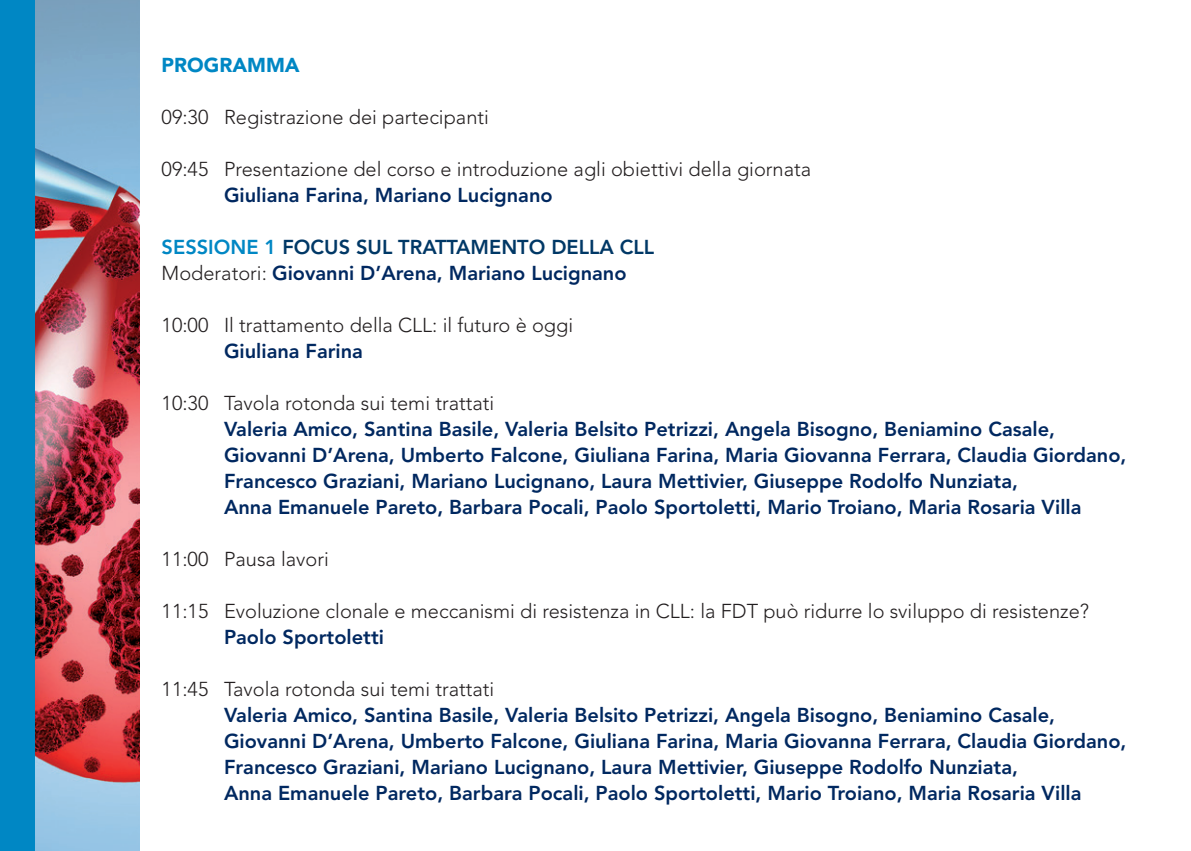
<style>
.page{position:relative;width:1191px;height:851px;background:#fff}
.page>*{position:absolute;margin:0;border:0;box-sizing:border-box;transform-origin:0 0}
.t1{font:800 20px/26px "Avenir LT Std";color:#002860}
.t2{font:300 20px "Avenir LT Std";color:#231f20}
.t3{font:900 20px "Avenir LT Std";color:#0087c4}
.s1{color:#0087c4}
.s2{color:#003866}
.s3{font-weight:300;color:#231f20}
</style>
<div class="page">
<img style="left:34px;top:0;width:105px;height:850px">
<div style="left:0;top:0;width:34px;height:850px;background:#0087c4"></div>
<p class="t3" style="left:162px;top:53px;width:140px">PROGRAMMA</p>
<p class="t2" style="left:162px;top:105px;width:329px">09:30 Registrazione dei partecipanti</p>
<p class="t2" style="left:162px;top:157px;width:651px">09:45 Presentazione del corso e introduzione agli obiettivi della giornata</p>
<p class="t1" style="left:224px;top:182px;width:330px">Giuliana Farina, Mariano Lucignano</p>
<p class="t1" style="left:162px;top:234px;width:494px"><span class="s1">SESSIONE 1</span> <span class="s2">FOCUS SUL TRATTAMENTO DELLA CLL<br></span><span class="s3">Moderatori:</span> Giovanni D’Arena, Mariano Lucignano</p>
<p class="t2" style="left:162px;top:313px;width:413px">10:00 Il trattamento della CLL: il futuro è oggi</p>
<p class="t1" style="left:224px;top:338px;width:140px">Giuliana Farina</p>
<p class="t2" style="left:162px;top:391px;width:334px">10:30 Tavola rotonda sui temi trattati</p>
<p class="t1" style="left:224px;top:416px;width:904px">Valeria Amico, Santina Basile, Valeria Belsito Petrizzi, Angela Bisogno, Beniamino Casale, Giovanni D’Arena, Umberto Falcone, Giuliana Farina, Maria Giovanna Ferrara, Claudia Giordano, Francesco Graziani, Mariano Lucignano, Laura Mettivier, Giuseppe Rodolfo Nunziata,<br>Anna Emanuele Pareto, Barbara Pocali, Paolo Sportoletti, Mario Troiano, Maria Rosaria Villa</p>
<p class="t2" style="left:162px;top:547px;width:169px">11:00 Pausa lavori</p>
<p class="t2" style="left:162px;top:599px;width:929px">11:15 Evoluzione clonale e meccanismi di resistenza in CLL: la FDT può ridurre lo sviluppo di resistenze?</p>
<p class="t1" style="left:224px;top:624px;width:161px">Paolo Sportoletti</p>
<p class="t2" style="left:162px;top:677px;width:334px">11:45 Tavola rotonda sui temi trattati</p>
<p class="t1" style="left:224px;top:702px;width:904px">Valeria Amico, Santina Basile, Valeria Belsito Petrizzi, Angela Bisogno, Beniamino Casale, Giovanni D’Arena, Umberto Falcone, Giuliana Farina, Maria Giovanna Ferrara, Claudia Giordano, Francesco Graziani, Mariano Lucignano, Laura Mettivier, Giuseppe Rodolfo Nunziata,<br>Anna Emanuele Pareto, Barbara Pocali, Paolo Sportoletti, Mario Troiano, Maria Rosaria Villa</p>
</div>
